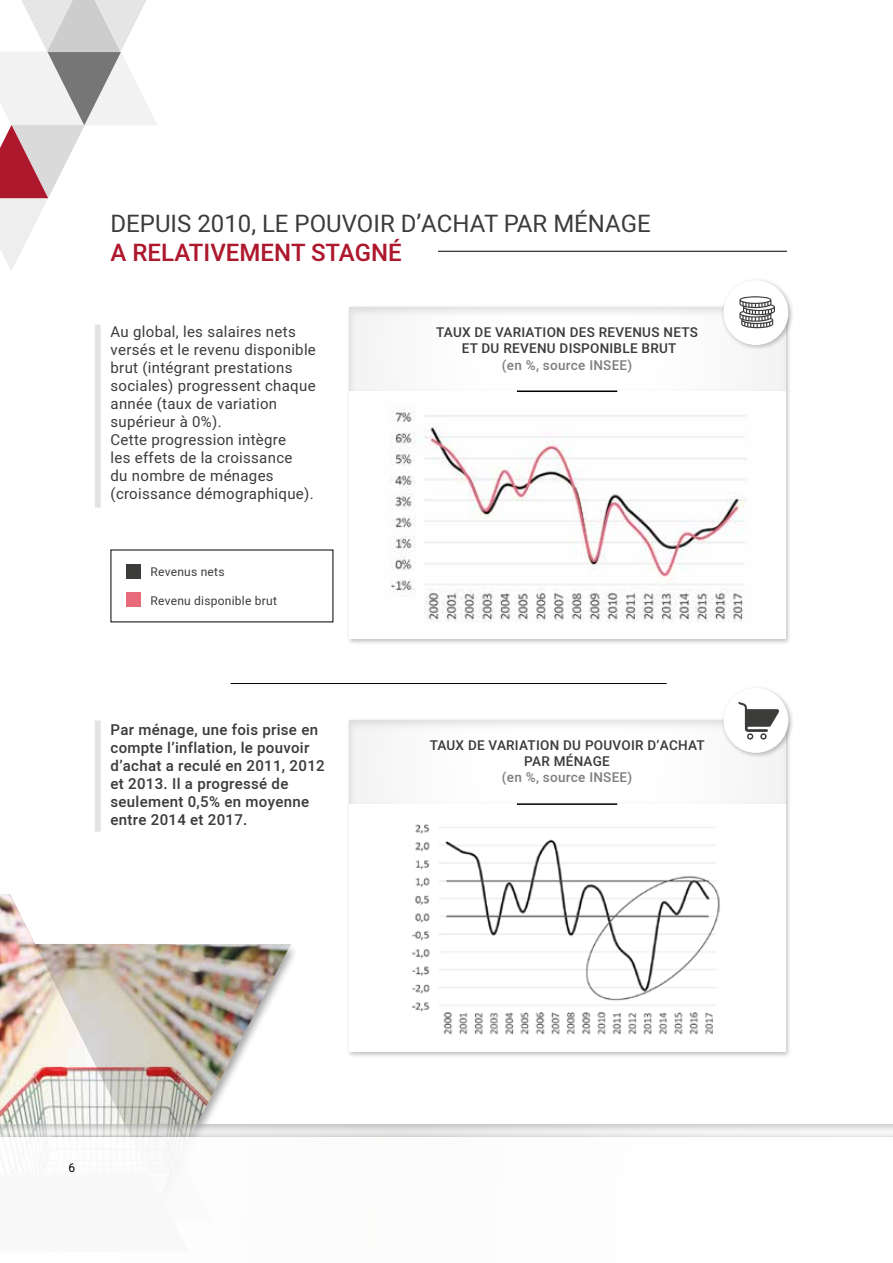
<style>
.page{position:relative;width:893px;height:1263px;background:#fff}
.page>*{position:absolute;margin:0;border:0;box-sizing:border-box;transform-origin:0 0}
.t1{font:24px "Heebo";color:#3c3c3b}
.t2{font:500 24px "Heebo";color:#ad182d}
.t3{font:15px/18px "Heebo";letter-spacing:.02em;color:#3c3c3b}
.t4{font:500 15px/18px "Heebo";letter-spacing:.02em;color:#3c3c3b}
.t5{font:500 13.5px/16.2px "Heebo";letter-spacing:.02em;color:#3c3c3b;text-align:center}
.t6{font:500 13.5px "Heebo";letter-spacing:.02em;color:#818080}
.t7{font:12px "Heebo";letter-spacing:.02em;color:#3c3c3b}
.t8{font:12px "Heebo";color:#000}
</style>
<div class="page">
<div style="left:346px;top:717px;width:445px;height:341px;background:#000;opacity:.25"></div>
<div style="left:349px;top:720px;width:436px;height:332px;background:#fff"></div>
<div style="left:348px;top:719px;width:437px;height:85px;background:#878787;opacity:.75"></div>
<div style="left:346px;top:304px;width:445px;height:341px;background:#000;opacity:.25"></div>
<div style="left:349px;top:308px;width:436px;height:331px;background:#fff"></div>
<div style="left:348px;top:306px;width:437px;height:85px;background:#878787;opacity:.75"></div>
<img style="left:189px;top:944px;width:102px;height:179px">
<img style="left:150px;top:944px;width:39px;height:179px">
<img style="left:0;top:894px;width:150px;height:229px">
<hr style="left:517px;top:390px;width:100px;height:2px;background:#000">
<img style="left:389px;top:409px;width:357px;height:214px">
<hr style="left:517px;top:803px;width:100px;height:2px;background:#000">
<img style="left:412px;top:824px;width:308px;height:211px">
<hr style="left:231px;top:683px;width:436px;height:1px;background:#000">
<div style="left:126px;top:592px;width:15px;height:15px;background:#e86b7b"></div>
<div style="left:126px;top:564px;width:15px;height:15px;background:#3c3c3b"></div>
<div style="left:95px;top:325px;width:6px;height:183px;background:#e3e3e3"></div>
<div style="left:95px;top:720px;width:6px;height:112px;background:#e3e3e3"></div>
<hr style="left:438px;top:251px;width:349px;height:1px;background:#000">
<div style="left:720px;top:277px;width:74px;height:74px;background:#000;opacity:.25"></div>
<div style="left:723px;top:280px;width:65px;height:65px;background:#fff;border-radius:50%"></div>
<svg style="left:739px;top:296px;width:36px;height:32px"></svg>
<div style="left:720px;top:685px;width:74px;height:74px;background:#000;opacity:.25"></div>
<div style="left:723px;top:688px;width:65px;height:65px;background:#fff;border-radius:50%"></div>
<svg style="left:738px;top:702px;width:41px;height:38px"></svg>
<div style="left:0;top:1123px;width:893px;height:140px;background:#878787;opacity:.75"></div>
<div style="left:0;top:1131px;width:893px;height:132px;background:#000;opacity:.18"></div>
<div style="left:0;top:1137px;width:893px;height:126px;background:#fff"></div>
<svg style="left:0;top:0;width:157px;height:271px"></svg>
<h1 class="t1" style="left:111px;top:207px;width:542px">DEPUIS 2010, LE POUVOIR D’ACHAT PAR MÉNAGE</h1>
<h1 class="t2" style="left:111px;top:235px;width:293px">A RELATIVEMENT STAGNÉ</h1>
<p class="t3" style="left:111px;top:322px;width:207px">Au global, les salaires nets versés et le revenu disponible brut (intégrant prestations sociales) progressent chaque année (taux de variation supérieur à 0%).<br>Cette progression intègre<br>les effets de la croissance<br>du nombre de ménages (croissance démographique).</p>
<p class="t7" style="left:150px;top:564px;width:76px">Revenus nets</p>
<p class="t7" style="left:150px;top:592px;width:128px">Revenu disponible brut</p>
<p class="t4" style="left:111px;top:720px;width:216px">Par ménage, une fois prise en compte l’inflation, le pouvoir d’achat a reculé en 2011, 2012 et 2013. Il a progressé de seulement 0,5% en moyenne entre 2014 et 2017.</p>
<p class="t5" style="left:436px;top:324px;width:263px">TAUX DE VARIATION DES REVENUS NETS<br>ET DU REVENU DISPONIBLE BRUT</p>
<p class="t6" style="left:502px;top:355px;width:132px">(en %, source INSEE)</p>
<p class="t5" style="left:430px;top:737px;width:277px">TAUX DE VARIATION DU POUVOIR D’ACHAT<br>PAR MÉNAGE</p>
<p class="t6" style="left:502px;top:768px;width:132px">(en %, source INSEE)</p>
<p class="t8" style="left:69px;top:1159px;width:8px">6</p>
</div>
